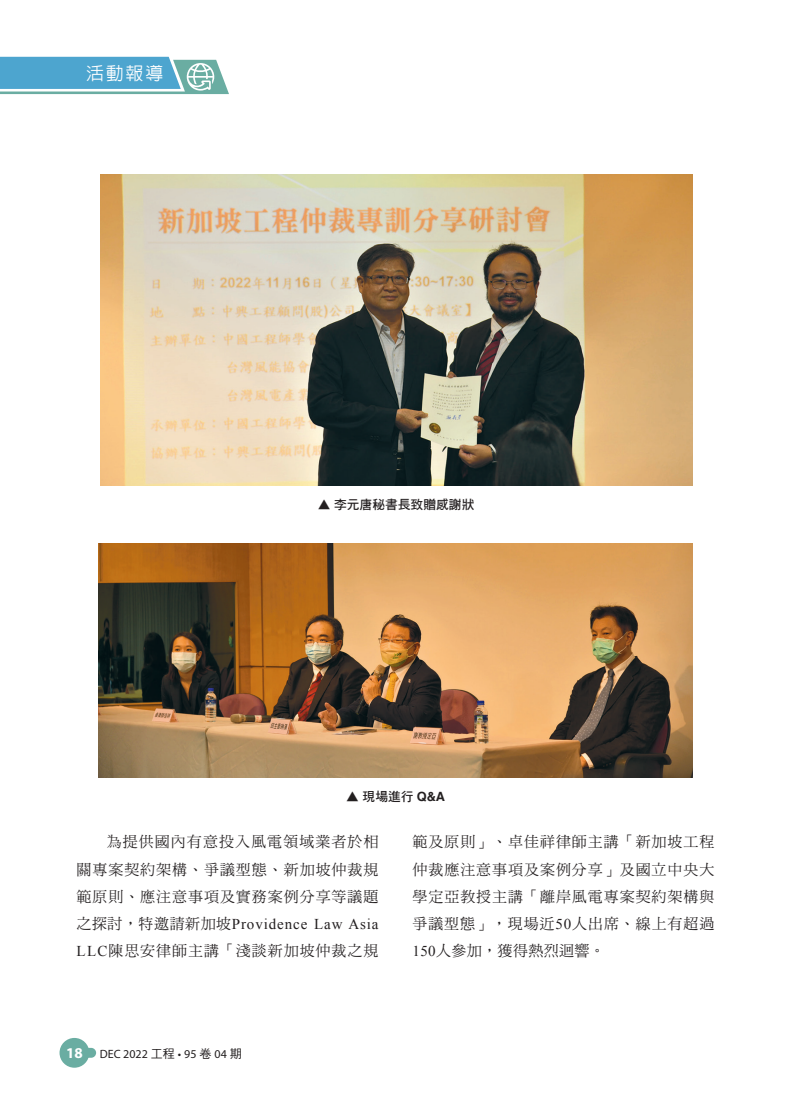
<style>
.page{position:relative;width:808px;height:1106px;background:#fff}
.page>*{position:absolute;margin:0;border:0;box-sizing:border-box;transform-origin:0 0}
.t1{font:500 18px "AR Hei B5";color:#fff}
.t2{font:15px/27px "DF Ming Std W5";letter-spacing:.06em;color:#231f20;text-align:justify}
.t3{font:15px "Times New Roman";letter-spacing:.06em;color:#231f20}
.t4{font:12.75px "DF Hei Std W7";color:#231f20}
.t5{font:12px "Myriad Pro";color:#231f20}
.s1{font-family:"Helvetica";font-weight:700}
.s2{font-family:"DF Ming Std W5"}
.s3{font-family:"Times New Roman"}
.s4{font-weight:700;font-size:15px;color:#fff}
.s5{font-family:"DF Hei Std W5"}
</style>
<div class="page">
<div style="left:60px;top:1037px;width:29px;height:30px;background:#6aada2;border-radius:50%"></div>
<div style="left:70px;top:1047px;width:26px;height:10px;background:#6aada2;border-radius:5px"></div>
<svg style="left:0;top:57px;width:229px;height:37px;background:#6cb3cd"></svg>
<img style="left:100px;top:174px;width:592px;height:312px">
<img style="left:98px;top:543px;width:595px;height:234px">
<p class="t1" style="left:86px;top:64px;width:79px">活動報導</p>
<p class="t4" style="left:318px;top:498px;width:158px">▲ 李元唐秘書長致贈感謝狀</p>
<p class="t4" style="left:346px;top:789px;width:100px">▲ 現場進行 <span class="s1">Q&amp;A</span></p>
<p class="t2" style="left:77px;top:828px;width:303px;text-indent:30px">為提供國內有意投入風電領域業者於相關專案契約架構、爭議型態、新加坡仲裁規範原則、應注意事項及實務案例分享等議題</p>
<p class="t3" style="left:77px;top:913px;width:303px"><span class="s2">之探討，特邀請新加坡</span>Providence Law Asia</p>
<p class="t2" style="left:77px;top:936px;width:303px"><span class="s3">LLC</span>陳思安律師主講「淺談新加坡仲裁之規</p>
<p class="t2" style="left:412px;top:828px;width:303px">範及原則」、卓佳祥律師主講「新加坡工程仲裁應注意事項及案例分享」及國立中央大學定亞教授主講「離岸風電專案契約架構與爭議型態」，現場近<span class="s3">50</span>人出席、線上有超過<span class="s3">150</span>人參加，獲得熱烈迴響。</p>
<p class="t5" style="left:66px;top:1046px;width:177px"><span class="s4">18</span> DEC 2022 <span class="s5">工程</span> • 95 <span class="s5">卷</span> 04 <span class="s5">期</span></p>
</div>
